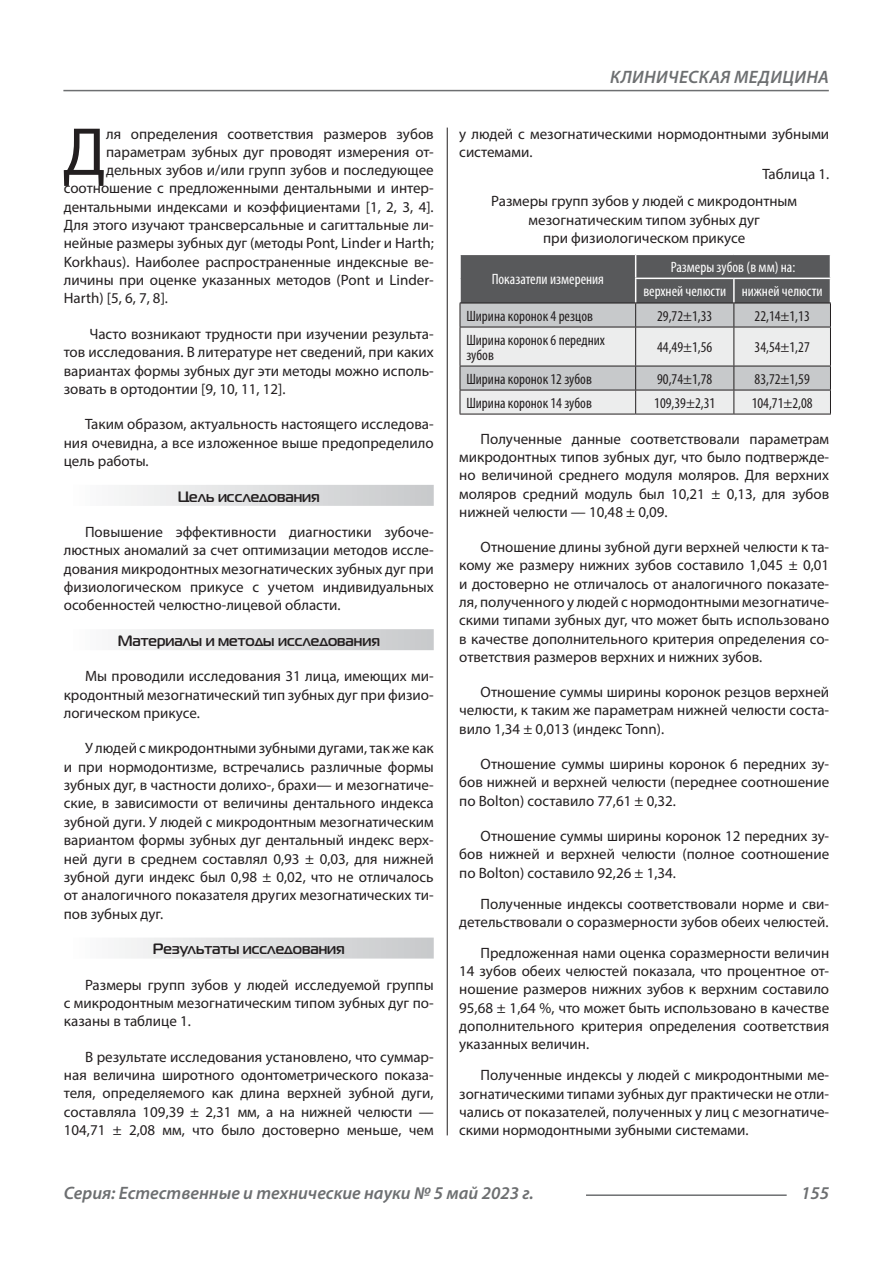
<style>
.page{position:relative;width:893px;height:1263px;background:#fff}
.page>*{position:absolute;margin:0;border:0;box-sizing:border-box;transform-origin:0 0}
.t1{font:68.4px "Myriad Pro";color:#231f20}
.t2{font:italic 600 18px "Myriad Pro";color:#6d6f71}
.t3{font:italic 600 18px "Myriad Pro";letter-spacing:.02em;color:#6d6f71}
.t4{font:15px/18.3px "Myriad Pro";color:#231f20;text-align:justify}
.t5{font:condensed 15px/15px "Myriad Pro";color:#231f20}
.t6{font:700 15px "Magistral C";color:#231f20}
.t7{font:condensed 15px/24.3px "Myriad Pro";color:#fff;text-align:center}
</style>
<div class="page">
<hr style="left:447px;top:128px;width:1px;height:1007px;background:#231f20">
<hr style="left:63px;top:90px;width:766px;height:1px;background:#6d6f71">
<hr style="left:586px;top:1194px;width:201px;height:2px;background:#6d6f71">
<div style="left:64px;top:485px;width:370px;height:21px;background:linear-gradient(to right,#fdfdfd,#c7c9cb)"></div>
<div style="left:64px;top:629px;width:370px;height:21px;background:linear-gradient(to right,#fdfdfd,#c7c9cb)"></div>
<div style="left:64px;top:937px;width:370px;height:21px;background:linear-gradient(to right,#fdfdfd,#c7c9cb)"></div>
<svg style="left:460px;top:254px;width:371px;height:160px;background:#aeafb0"></svg>
<hr style="left:460px;top:414px;width:176px;height:1px;background:#231f20">
<hr style="left:636px;top:414px;width:98px;height:1px;background:#231f20">
<hr style="left:734px;top:414px;width:97px;height:1px;background:#231f20">
<h1 class="t1" style="left:63px;top:110px;width:45px">Д</h1>
<p class="t4" style="left:106px;top:124px;width:329px">ля определения соответствия размеров зубов</p>
<p class="t4" style="left:106px;top:142px;width:329px">параметрам зубных дуг проводят измерения от-</p>
<p class="t4" style="left:106px;top:160px;width:329px">дельных зубов и/или групп зубов и последующее</p>
<p class="t4" style="left:64px;top:179px;width:371px">соотношение с предложенными дентальными и интер-</p>
<p class="t4" style="left:64px;top:197px;width:371px">дентальными индексами и коэффициентами [1, 2, 3, 4].</p>
<p class="t4" style="left:64px;top:216px;width:371px">Для этого изучают трансверсальные и сагиттальные ли-</p>
<p class="t4" style="left:64px;top:234px;width:371px">нейные размеры зубных дуг (методы Pont, Linder и Harth;</p>
<p class="t4" style="left:64px;top:252px;width:371px">Korkhaus). Наиболее распространенные индексные ве-</p>
<p class="t4" style="left:64px;top:271px;width:371px">личины при оценке указанных методов (Pont и Linder-</p>
<p class="t4" style="left:64px;top:289px;width:106px">Harth) [5, 6, 7, 8].</p>
<p class="t4" style="left:64px;top:324px;width:371px;text-indent:26px">Часто возникают трудности при изучении результа&shy;тов исследования. В литературе нет сведений, при каких вариантах формы зубных дуг эти методы можно исполь&shy;зовать в ортодонтии [9, 10, 11, 12].</p>
<p class="t4" style="left:64px;top:415px;width:371px;text-indent:21px">Таким образом, актуальность настоящего исследова&shy;ния очевидна, а все изложенное выше предопределило цель работы.</p>
<p class="t6" style="left:178px;top:487px;width:144px">Цель исследования</p>
<p class="t4" style="left:64px;top:522px;width:371px;text-indent:21px">Повышение эффективности диагностики зубоче&shy;люстных аномалий за счет оптимизации методов иссле&shy;дования микродонтных мезогнатических зубных дуг при физиологическом прикусе с учетом индивидуальных особенностей челюстно-лицевой области.</p>
<p class="t6" style="left:118px;top:632px;width:264px">Материалы и методы исследования</p>
<p class="t4" style="left:64px;top:667px;width:371px;text-indent:21px">Мы проводили исследования 31 лица, имеющих ми&shy;кродонтный мезогнатический тип зубных дуг при физио&shy;логическом прикусе.</p>
<p class="t4" style="left:64px;top:739px;width:371px;text-indent:21px">У людей с микродонтными зубными дугами, так же как и при нормодонтизме, встречались различные формы зубных дуг, в частности долихо-, брахи— и мезогнатиче&shy;ские, в зависимости от величины дентального индекса зубной дуги. У людей с микродонтным мезогнатическим вариантом формы зубных дуг дентальный индекс верх&shy;ней дуги в среднем составлял 0,93 ± 0,03, для нижней зубной дуги индекс был 0,98 ± 0,02, что не отличалось от аналогичного показателя других мезогнатических ти&shy;пов зубных дуг.</p>
<p class="t6" style="left:153px;top:940px;width:193px">Результаты исследования</p>
<p class="t4" style="left:64px;top:975px;width:371px;text-indent:21px">Размеры групп зубов у людей исследуемой группы с микродонтным мезогнатическим типом зубных дуг по&shy;казаны в таблице 1.</p>
<p class="t4" style="left:64px;top:1047px;width:371px;text-indent:21px">В результате исследования установлено, что суммар&shy;ная величина широтного одонтометрического показа&shy;теля, определяемого как длина верхней зубной дуги, составляла 109,39 ± 2,31 мм, а на нижней челюсти — 104,71 ± 2,08 мм, что было достоверно меньше, чем</p>
<p class="t3" style="left:610px;top:66px;width:220px">Клиническая медицина</p>
<p class="t4" style="left:459px;top:124px;width:371px">у людей с мезогнатическими нормодонтными зубными системами.</p>
<p class="t4" style="left:491px;top:161px;width:339px;line-height:26.8px;text-indent:271px">Таблица 1.<br>Размеры групп зубов у людей с микродонтным</p>
<p class="t4" style="left:529px;top:210px;width:233px;text-align:center">мезогнатическим типом зубных дуг при физиологическом прикусе</p>
<p class="t7" style="left:492px;top:267px;width:114px">Показатели измерения</p>
<p class="t7" style="left:643px;top:255px;width:181px">Размеры зубов (в мм) на:<br>верхней челюсти нижней челюсти</p>
<p class="t5" style="left:466px;top:308px;width:128px">Ширина коронок 4 резцов</p>
<p class="t5" style="left:657px;top:308px;width:57px">29,72±1,33</p>
<p class="t5" style="left:755px;top:308px;width:57px">22,14±1,13</p>
<p class="t5" style="left:466px;top:332px;width:140px">Ширина коронок 6 передних зубов</p>
<p class="t5" style="left:657px;top:339px;width:57px">44,49±1,56</p>
<p class="t5" style="left:755px;top:339px;width:57px">34,54±1,27</p>
<p class="t5" style="left:466px;top:371px;width:127px">Ширина коронок 12 зубов</p>
<p class="t5" style="left:657px;top:371px;width:57px">90,74±1,78</p>
<p class="t5" style="left:755px;top:371px;width:57px">83,72±1,59</p>
<p class="t5" style="left:466px;top:395px;width:127px">Ширина коронок 14 зубов</p>
<p class="t5" style="left:654px;top:395px;width:62px">109,39±2,31</p>
<p class="t5" style="left:752px;top:395px;width:62px">104,71±2,08</p>
<p class="t4" style="left:459px;top:429px;width:371px;text-indent:21px">Полученные данные соответствовали параметрам микродонтных типов зубных дуг, что было подтвержде&shy;но величиной среднего модуля моляров. Для верхних моляров средний модуль был 10,21 ± 0,13, для зубов нижней челюсти — 10,48 ± 0,09.</p>
<p class="t4" style="left:459px;top:538px;width:371px;text-indent:21px">Отношение длины зубной дуги верхней челюсти к та&shy;кому же размеру нижних зубов составило 1,045 ± 0,01 и достоверно не отличалось от аналогичного показате&shy;ля, полученного у людей с нормодонтными мезогнатиче&shy;скими типами зубных дуг, что может быть использовано в качестве дополнительного критерия определения со&shy;ответствия размеров верхних и нижних зубов.</p>
<p class="t4" style="left:459px;top:683px;width:371px;text-indent:21px">Отношение суммы ширины коронок резцов верхней челюсти, к таким же параметрам нижней челюсти соста&shy;вило 1,34 ± 0,013 (индекс Тоnn).</p>
<p class="t4" style="left:459px;top:755px;width:371px;text-indent:21px">Отношение суммы ширины коронок 6 передних зу&shy;бов нижней и верхней челюсти (переднее соотношение по Bolton) составило 77,61 ± 0,32.</p>
<p class="t4" style="left:459px;top:826px;width:371px;text-indent:21px">Отношение суммы ширины коронок 12 передних зу&shy;бов нижней и верхней челюсти (полное соотношение по Bolton) составило 92,26 ± 1,34.</p>
<p class="t4" style="left:459px;top:894px;width:371px;text-align:right">Полученные индексы соответствовали норме и сви&shy;детельствовали о соразмерности зубов обеих челюстей.</p>
<p class="t4" style="left:459px;top:943px;width:371px;text-indent:21px">Предложенная нами оценка соразмерности величин 14 зубов обеих челюстей показала, что процентное от&shy;ношение размеров нижних зубов к верхним составило 95,68 ± 1,64 %, что может быть использовано в качестве дополнительного критерия определения соответствия указанных величин.</p>
<p class="t4" style="left:459px;top:1066px;width:371px;text-indent:21px">Полученные индексы у людей с микродонтными ме&shy;зогнатическими типами зубных дуг практически не отли&shy;чались от показателей, полученных у лиц с мезогнатиче&shy;скими нормодонтными зубными системами.</p>
<p class="t2" style="left:64px;top:1182px;width:471px">Серия: Естественные и технические науки № 5 май 2023 г.</p>
<p class="t2" style="left:801px;top:1182px;width:30px">155</p>
</div>
